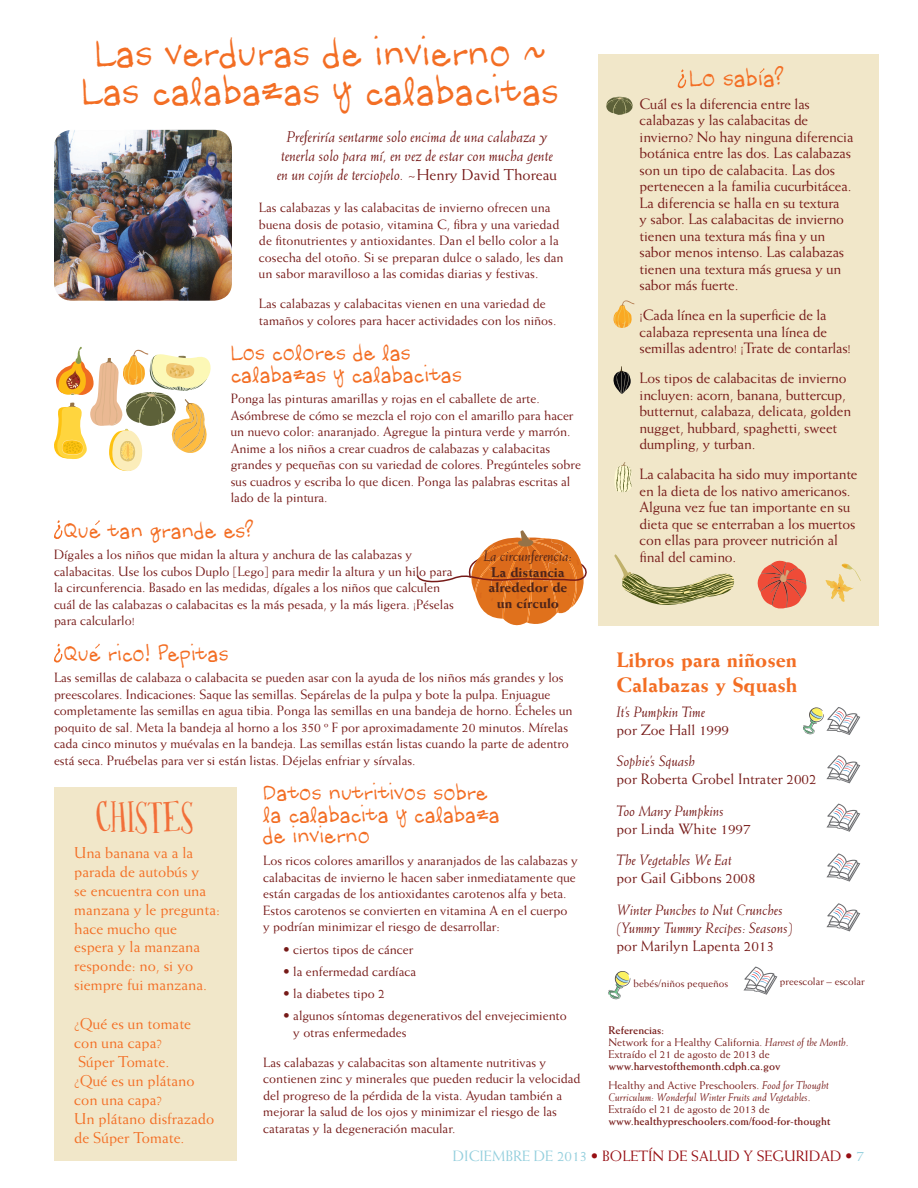
<style>
.page{position:relative;width:918px;height:1188px;background:#fff}
.page>*{position:absolute;margin:0;border:0;box-sizing:border-box;transform-origin:0 0}
.t1{font:43.5px "Dropyouranchor";color:#f26f39}
.t2{font:31.5px/37.8px "Little Miss Wonderful";color:#f36e24;text-align:center}
.t3{font:800 21px/25.2px "Weiss";color:#f36e24}
.t4{font:19.5px "Little Miss Wonderful";letter-spacing:-.005em;color:#f36e24}
.t5{font:18px/21.6px "Little Miss Wonderful";letter-spacing:-.005em;color:#f36e24}
.t6{font:15.75px/18.9px "Weiss";color:#f36e24}
.t7{font:italic 15.75px/18.9px "Weiss";color:#761a18;text-align:center}
.t8{font:15px/16.5px "Weiss";letter-spacing:-.01em;color:#761a18}
.t9{font:italic 15px/18px "Weiss";color:#761a18}
.t10{font:15px "Weiss";color:#970e13}
.t11{font:italic 15px "Weiss";color:#4d241a}
.t12{font:800 14.25px/15.8px "Weiss";color:#4d241a;text-align:center}
.t13{font:13.5px/16.5px "Weiss";letter-spacing:-.005em;color:#761a18}
.t14{font:italic 11.25px/12px "Weiss";color:#761a18}
.t15{font:11.25px/12px "Weiss";color:#761a18}
.t16{font:700 11.25px "Weiss";color:#761a18}
.t17{font:10.8px "Weiss";color:#761a18}
.s1{font-style:normal}
.s2{font-style:italic}
.s3{font-weight:700}
.s4{font-weight:700;font-style:normal}
.s5{color:#94cfdd}
</style>
<div class="page">
<div style="left:54px;top:787px;width:182px;height:374px;background:#f1e7c9"></div>
<div style="left:598px;top:54px;width:280px;height:571px;background:#f1e7c9"></div>
<svg style="left:608px;top:971px;width:22px;height:28px"></svg>
<svg style="left:743px;top:967px;width:34px;height:28px"></svg>
<svg style="left:826px;top:804px;width:34px;height:28px"></svg>
<svg style="left:826px;top:853px;width:34px;height:29px"></svg>
<svg style="left:826px;top:903px;width:34px;height:28px"></svg>
<svg style="left:803px;top:707px;width:57px;height:28px"></svg>
<svg style="left:826px;top:755px;width:34px;height:28px"></svg>
<img style="left:54px;top:130px;width:178px;height:171px">
<svg style="left:614px;top:554px;width:120px;height:51px"></svg>
<svg style="left:757px;top:560px;width:50px;height:49px"></svg>
<svg style="left:615px;top:462px;width:17px;height:30px"></svg>
<svg style="left:606px;top:97px;width:27px;height:18px"></svg>
<svg style="left:613px;top:300px;width:22px;height:28px"></svg>
<svg style="left:613px;top:366px;width:18px;height:28px"></svg>
<svg style="left:825px;top:563px;width:36px;height:39px"></svg>
<svg style="left:54px;top:346px;width:157px;height:125px"></svg>
<svg style="left:416px;top:530px;width:171px;height:96px"></svg>
<svg style="left:54px;top:520px;width:8px;height:19px"></svg>
<svg style="left:95px;top:520px;width:5px;height:5px"></svg>
<svg style="left:54px;top:644px;width:8px;height:19px"></svg>
<svg style="left:95px;top:644px;width:5px;height:5px"></svg>
<svg style="left:678px;top:69px;width:8px;height:19px"></svg>
<svg style="left:759px;top:68px;width:5px;height:5px"></svg>
<p class="t2" style="left:82px;top:36px;width:479px">Las verduras de invierno ~<br>Las calabazas y calabacitas</p>
<p class="t4" style="left:689px;top:67px;width:95px">Lo sabia?</p>
<p class="t8" style="left:640px;top:95px;width:215px">Cuál es la diferencia entre las calabazas y las calabacitas de invierno? No hay ninguna diferencia botánica entre las dos. Las calabazas son un tipo de calabacita. Las dos pertenecen a la familia cucurbitácea.<br>La diferencia se halla en su textura<br>y sabor. Las calabacitas de invierno tienen una textura más fina y un sabor menos intenso. Las calabazas tienen una textura más gruesa y un sabor más fuerte.</p>
<p class="t8" style="left:640px;top:307px;width:213px">¡Cada línea en la superficie de la calabaza representa una línea de semillas adentro! ¡Trate de contarlas!</p>
<p class="t8" style="left:640px;top:370px;width:213px">Los tipos de calabacitas de invierno incluyen: acorn, banana, buttercup, butternut, calabaza, delicata, golden nugget, hubbard, spaghetti, sweet dumpling, y turban.</p>
<p class="t8" style="left:640px;top:466px;width:220px">La calabacita ha sido muy importante en la dieta de los nativo americanos.<br>Alguna vez fue tan importante en su dieta que se enterraban a los muertos con ellas para proveer nutrición al final del camino.</p>
<p class="t7" style="left:277px;top:127px;width:282px">Preferiría sentarme solo encima de una calabaza y tenerla solo para mí, en vez de estar con mucha gente en un cojín de terciopelo. <span class="s1">~Henry David Thoreau</span></p>
<p class="t13" style="left:259px;top:199px;width:306px">Las calabazas y las calabacitas de invierno ofrecen una buena dosis de potasio, vitamina C, fibra y una variedad de fitonutrientes y antioxidantes. Dan el bello color a la cosecha del otoño. Si se preparan dulce o salado, les dan un sabor maravilloso a las comidas diarias y festivas.</p>
<p class="t13" style="left:259px;top:295px;width:299px">Las calabazas y calabacitas vienen en una variedad de tamaños y colores para hacer actividades con los niños.</p>
<p class="t5" style="left:231px;top:343px;width:233px">Los colores de las calabazas y calabacitas</p>
<p class="t13" style="left:231px;top:390px;width:352px">Ponga las pinturas amarillas y rojas en el caballete de arte.<br>Asómbrese de cómo se mezcla el rojo con el amarillo para hacer un nuevo color: anaranjado. Agregue la pintura verde y marrón.<br>Anime a los niños a crear cuadros de calabazas y calabacitas grandes y pequeñas con su variedad de colores. Pregúnteles sobre sus cuadros y escriba lo que dicen. Ponga las palabras escritas al lado de la pintura.</p>
<p class="t5" style="left:64px;top:521px;width:190px">Que tan grande es?</p>
<p class="t13" style="left:54px;top:546px;width:401px">Dígales a los niños que midan la altura y anchura de las calabazas y calabacitas. Use los cubos Duplo [Lego] para medir la altura y un hilo para la circunferencia. Basado en las medidas, dígales a los niños que calculen cuál de las calabazas o calabacitas es la más pesada, y la más ligera. ¡Péselas para calcularlo!</p>
<p class="t5" style="left:64px;top:644px;width:166px">Que rico! Pepitas</p>
<p class="t13" style="left:54px;top:669px;width:520px">Las semillas de calabaza o calabacita se pueden asar con la ayuda de los niños más grandes y los preescolares. Indicaciones: Saque las semillas. Sepárelas de la pulpa y bote la pulpa. Enjuague completamente las semillas en agua tibia. Ponga las semillas en una bandeja de horno. Écheles un poquito de sal. Meta la bandeja al horno a los 350 º F por aproximadamente 20 minutos. Mírelas cada cinco minutos y muévalas en la bandeja. Las semillas están listas cuando la parte de adentro está seca. Pruébelas para ver si están listas. Déjelas enfriar y sírvalas.</p>
<p class="t5" style="left:263px;top:783px;width:238px">Datos nutritivos sobre la calabacita y calabaza de invierno</p>
<p class="t13" style="left:263px;top:852px;width:316px">Los ricos colores amarillos y anaranjados de las calabazas y calabacitas de invierno le hacen saber inmediatamente que están cargadas de los antioxidantes carotenos alfa y beta.<br>Estos carotenos se convierten en vitamina A en el cuerpo<br>y podrían minimizar el riesgo de desarrollar:</p>
<p class="t13" style="left:283px;top:941px;width:132px">• ciertos tipos de cáncer</p>
<p class="t13" style="left:283px;top:963px;width:134px">• la enfermedad cardíaca</p>
<p class="t13" style="left:283px;top:985px;width:103px">• la diabetes tipo 2</p>
<p class="t13" style="left:293px;top:1007px;width:275px;text-indent:-10px">• algunos síntomas degenerativos del envejecimiento y otras enfermedades</p>
<p class="t13" style="left:263px;top:1054px;width:319px">Las calabazas y calabacitas son altamente nutritivas y contienen zinc y minerales que pueden reducir la velocidad del progreso de la pérdida de la vista. Ayudan también a mejorar la salud de los ojos y minimizar el riesgo de las cataratas y la degeneración macular.</p>
<p class="t11" style="left:484px;top:547px;width:90px">La circunferencia:</p>
<p class="t12" style="left:489px;top:564px;width:80px">La distancia alrededor de un círculo</p>
<p class="t3" style="left:616px;top:647px;width:183px">Libros para niñosen<br>Calabazas y Squash</p>
<p class="t9" style="left:617px;top:703px;width:114px">It’s Pumpkin Time <span class="s1">por Zoe Hall 1999</span></p>
<p class="t8" style="left:617px;top:752px;width:202px;line-height:18px"><span class="s2">Sophie’s Squash<br></span>por Roberta Grobel Intrater 2002</p>
<p class="t8" style="left:617px;top:802px;width:136px;line-height:18px"><span class="s2">Too Many Pumpkins<br></span>por Linda White 1997</p>
<p class="t9" style="left:617px;top:851px;width:141px">The Vegetables We Eat <span class="s1">por Gail Gibbons 2008</span></p>
<p class="t9" style="left:617px;top:901px;width:178px">Winter Punches to Nut Crunches (Yummy Tummy Recipes: Seasons) <span class="s1">por Marilyn Lapenta 2013</span></p>
<p class="t1" style="left:96px;top:800px;width:99px">CHISTES</p>
<p class="t6" style="left:74px;top:843px;width:147px">Una banana va a la parada de autobús y<br>se encuentra con una manzana y le pregunta: hace mucho que espera y la manzana responde: no, si yo siempre fui manzana.</p>
<p class="t6" style="left:74px;top:1014px;width:119px">¿Qué es un tomate con una capa?</p>
<p class="t6" style="left:78px;top:1052px;width:93px">Súper Tomate.</p>
<p class="t6" style="left:74px;top:1071px;width:142px">¿Qué es un plátano con una capa?<br>Un plátano disfrazado de Súper Tomate.</p>
<p class="t17" style="left:634px;top:977px;width:96px">bebés/niños pequeños</p>
<p class="t17" style="left:780px;top:975px;width:86px">preescolar – escolar</p>
<p class="t16" style="left:608px;top:1024px;width:58px">Referencias:</p>
<p class="t15" style="left:608px;top:1036px;width:242px">Network for a Healthy California. <span class="s2">Harvest of the Month</span>.<br>Extraído el 21 de agosto de 2013 de <span class="s3">www.harvestofthemonth.cdph.ca.gov</span></p>
<p class="t14" style="left:608px;top:1079px;width:224px"><span class="s1">Healthy and Active Preschoolers.</span> Food for Thought Curriculum: Wonderful Winter Fruits and Vegetables<span class="s1">.<br>Extraído el 21 de agosto de 2013 de </span><span class="s4">www.healthypreschoolers.com/food-for-thought</span></p>
<p class="t10" style="left:453px;top:1147px;width:413px"><span class="s5">DICIEMBRE DE 2013</span> • BOLETÍN DE SALUD Y SEGURIDAD • <span class="s5">7</span></p>
</div>
